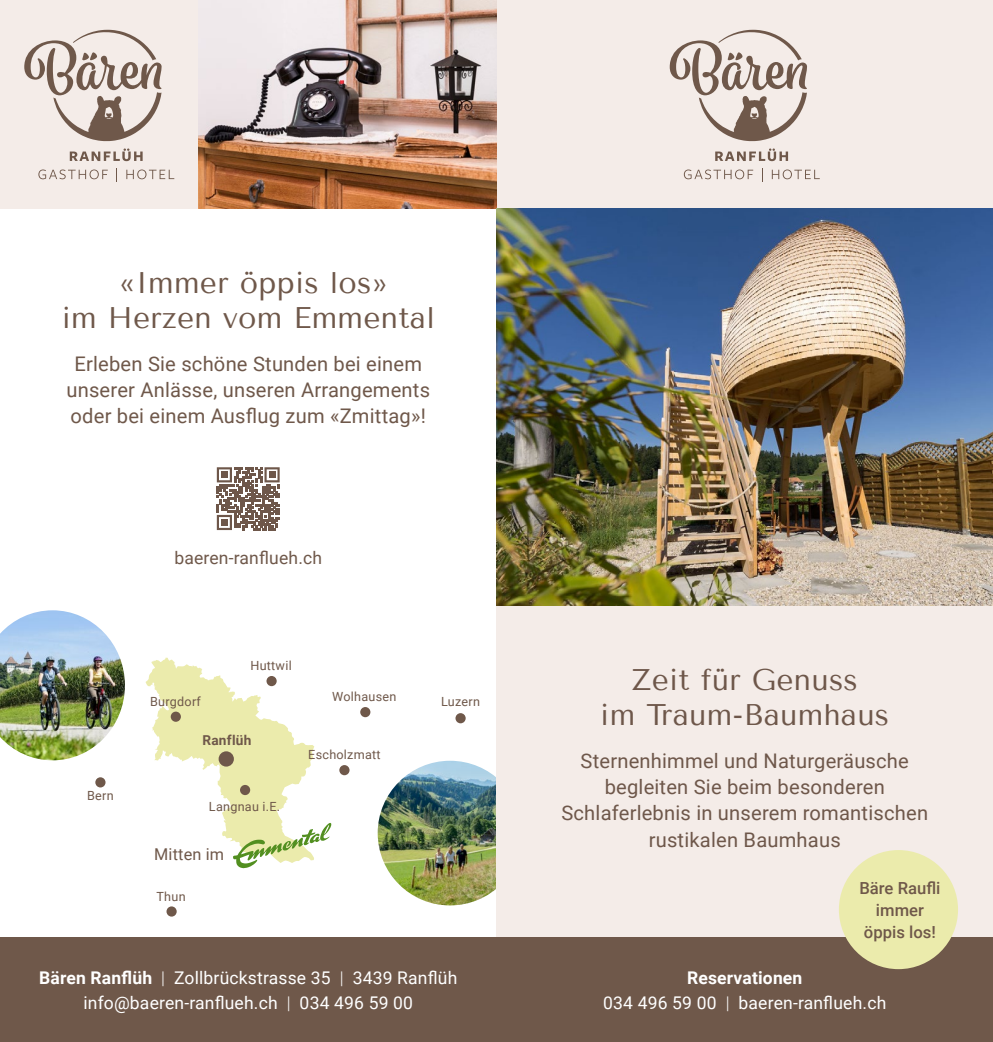
<style>
.page{position:relative;width:993px;height:1042px;background:#fff}
.page>*{position:absolute;margin:0;border:0;box-sizing:border-box;transform-origin:0 0}
.t1{font:29.75px/35px "Tenor Sans";letter-spacing:.01em;color:#6f584a;text-align:center}
.t2{font:29.75px/35px "Tenor Sans";letter-spacing:.01em;color:#6e574a;text-align:center}
.t3{font:20.12px/26.2px "Roboto";letter-spacing:.01em;color:#6e574a;text-align:center}
.t4{font:20.12px/26.2px "Roboto";letter-spacing:.01em;color:#6f584a;text-align:center}
.t5{font:17.5px/24.5px "Roboto";letter-spacing:.01em;color:#fff;text-align:center}
.t6{font:17.5px "Roboto";letter-spacing:.01em;color:#6f584a}
.t7{font:500 16.62px/21.9px "Roboto";color:#6f584a;text-align:center}
.t8{font:16.28px "Roboto";letter-spacing:.01em;color:#6f584a}
.t9{font:700 13.65px "Roboto";letter-spacing:.02em;color:#6f584a}
.t10{font:12.6px "Roboto";letter-spacing:.02em;color:#6f584a}
.s1{font-weight:700}
.s2{font-weight:300}
</style>
<div class="page">
<img style="left:377px;top:761px;width:145px;height:144px;border-radius:72px">
<div style="left:0;top:938px;width:496px;height:104px;background:#6f584a"></div>
<div style="left:496px;top:0;width:496px;height:1042px;background:#f4ece8"></div>
<svg style="left:715px;top:148px;width:72px;height:13px"></svg>
<svg style="left:683px;top:169px;width:70px;height:10px"></svg>
<svg style="left:771px;top:169px;width:48px;height:10px"></svg>
<svg style="left:669px;top:30px;width:137px;height:111px"></svg>
<div style="left:496px;top:938px;width:496px;height:104px;background:#6f584a"></div>
<img style="left:496px;top:208px;width:496px;height:397px">
<div style="left:838px;top:850px;width:119px;height:119px;background:#ebebac;border-radius:50%"></div>
<img style="left:0;top:610px;width:125px;height:150px">
<svg style="left:145px;top:657px;width:186px;height:211px"></svg>
<div style="left:171px;top:711px;width:10px;height:11px;background:#6f584a;border-radius:50%"></div>
<div style="left:95px;top:777px;width:10px;height:10px;background:#6f584a;border-radius:50%"></div>
<div style="left:240px;top:785px;width:10px;height:10px;background:#6f584a;border-radius:50%"></div>
<div style="left:218px;top:751px;width:16px;height:15px;background:#6f584a;border-radius:50%"></div>
<div style="left:339px;top:765px;width:10px;height:10px;background:#6f584a;border-radius:50%"></div>
<div style="left:360px;top:707px;width:10px;height:10px;background:#6f584a;border-radius:50%"></div>
<div style="left:455px;top:713px;width:10px;height:10px;background:#6f584a;border-radius:50%"></div>
<div style="left:266px;top:676px;width:10px;height:10px;background:#6f584a;border-radius:50%"></div>
<div style="left:0;top:0;width:198px;height:208px;background:#f4ece8"></div>
<svg style="left:70px;top:148px;width:73px;height:13px"></svg>
<svg style="left:38px;top:169px;width:70px;height:10px"></svg>
<svg style="left:116px;top:169px;width:1px;height:13px"></svg>
<svg style="left:126px;top:169px;width:48px;height:10px"></svg>
<svg style="left:24px;top:30px;width:137px;height:111px"></svg>
<img style="left:198px;top:0;width:298px;height:208px">
<div style="left:166px;top:906px;width:11px;height:10px;background:#6f584a;border-radius:50%"></div>
<svg style="left:217px;top:467px;width:62px;height:63px"></svg>
<div style="left:221px;top:471px;width:6px;height:7px;background:#6e574a"></div>
<div style="left:269px;top:471px;width:6px;height:7px;background:#6e574a"></div>
<div style="left:221px;top:519px;width:6px;height:7px;background:#6e574a"></div>
<h1 class="t1" style="left:62px;top:265px;width:374px">«Immer öppis los»<br>im Herzen vom Emmental</h1>
<p class="t4" style="left:66px;top:349px;width:365px">Erleben Sie schöne Stunden bei einem unserer Anlässe, unseren Arrangements oder bei einem Ausflug zum «Zmittag»!</p>
<p class="t6" style="left:174px;top:546px;width:149px">baeren-ranflueh.ch</p>
<p class="t10" style="left:87px;top:787px;width:28px">Bern</p>
<p class="t10" style="left:150px;top:692px;width:52px">Burgdorf</p>
<p class="t10" style="left:250px;top:657px;width:43px">Huttwil</p>
<p class="t9" style="left:202px;top:730px;width:51px">Ranflüh</p>
<p class="t10" style="left:209px;top:797px;width:73px">Langnau i.E.</p>
<p class="t8" style="left:154px;top:843px;width:71px">Mitten im</p>
<p class="t10" style="left:156px;top:887px;width:31px">Thun</p>
<p class="t10" style="left:332px;top:687px;width:66px">Wolhausen</p>
<p class="t10" style="left:308px;top:745px;width:74px">Escholzmatt</p>
<p class="t10" style="left:441px;top:693px;width:40px">Luzern</p>
<h1 class="t2" style="left:600px;top:662px;width:290px">Zeit für Genuss<br>im Traum-Baumhaus</h1>
<p class="t3" style="left:561px;top:747px;width:368px">Sternenhimmel und Naturgeräusche begleiten Sie beim besonderen<br>Schlaferlebnis in unserem romantischen rustikalen Baumhaus</p>
<p class="t7" style="left:859px;top:876px;width:82px">Bäre Raufli immer öppis los!</p>
<p class="t5" style="left:39px;top:965px;width:419px"><span class="s1">Bären Ranflüh</span> <span class="s2">|</span> Zollbrückstrasse 35 <span class="s2">|</span> 3439 Ranflüh info@baeren-ranflueh.ch <span class="s2">|</span> 034 496 59 00</p>
<p class="t5" style="left:603px;top:965px;width:284px"><span class="s1">Reservationen<br></span>034 496 59 00 <span class="s2">|</span> baeren-ranflueh.ch</p>
</div>
